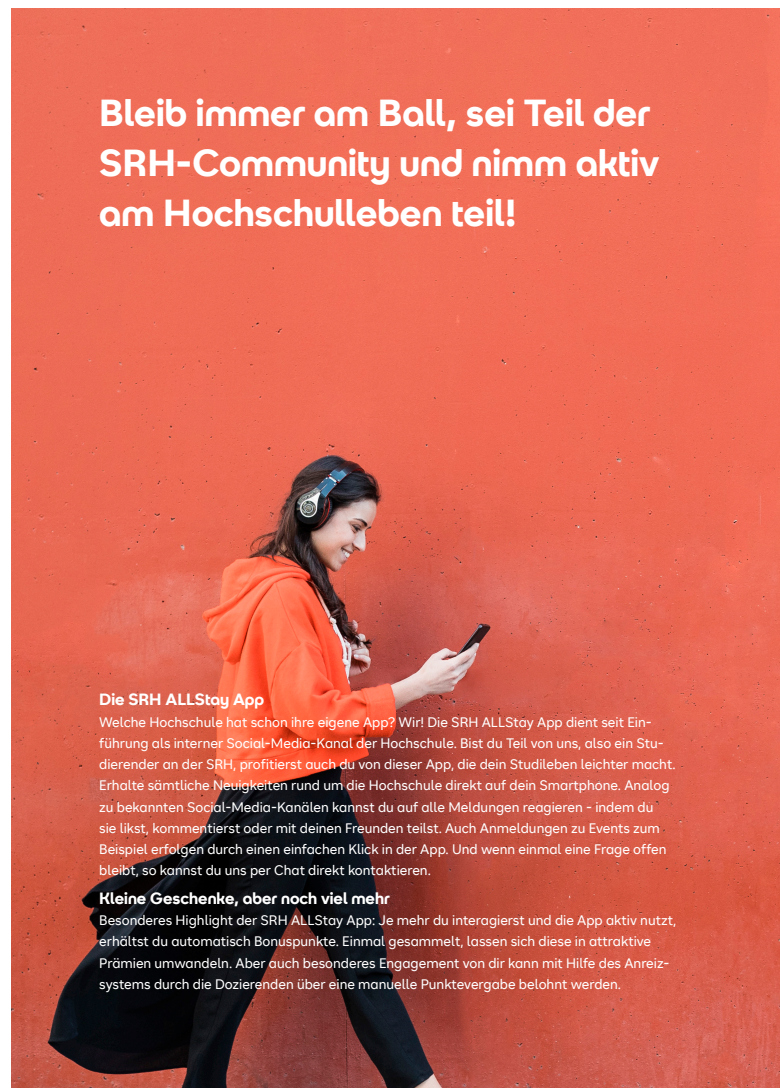
<style>
.page{position:relative;width:780px;height:1088px;background:#fff}
.page>*{position:absolute;margin:0;border:0;box-sizing:border-box;transform-origin:0 0}
.t1{font:700 37.5px/50px "SRH Headline";color:#fff}
.t2{font:700 16.25px "SRH Headline";color:#fff}
.t3{font:13.75px/21.2px "SRH Text";color:#fff}
</style>
<div class="page">
<img style="left:12px;top:9px;width:768px;height:1079px">
<p class="t1" style="left:99px;top:88px;width:561px">Bleib immer am Ball, sei Teil der<br>SRH-Community und nimm aktiv am Hochschulleben teil!</p>
<p class="t2" style="left:99px;top:690px;width:166px">Die SRH ALLStay App</p>
<p class="t3" style="left:99px;top:711px;width:577px">Welche Hochschule hat schon ihre eigene App? Wir! Die SRH ALLStay App dient seit Ein&shy;führung als interner Social-Media-Kanal der Hochschule. Bist du Teil von uns, also ein Stu&shy;dierender an der SRH, profitierst auch du von dieser App, die dein Studileben leichter macht.<br>Erhalte sämtliche Neuigkeiten rund um die Hochschule direkt auf dein Smartphone. Analog zu bekannten Social-Media-Kanälen kannst du auf alle Meldungen reagieren - indem du<br>sie likst, kommentierst oder mit deinen Freunden teilst. Auch Anmeldungen zu Events zum Beispiel erfolgen durch einen einfachen Klick in der App. Und wenn einmal eine Frage offen bleibt, so kannst du uns per Chat direkt kontaktieren.</p>
<p class="t2" style="left:99px;top:888px;width:292px">Kleine Geschenke, aber noch viel mehr</p>
<p class="t3" style="left:99px;top:910px;width:578px">Besonderes Highlight der SRH ALLStay App: Je mehr du interagierst und die App aktiv nutzt, erhältst du automatisch Bonuspunkte. Einmal gesammelt, lassen sich diese in attraktive Prämien umwandeln. Aber auch besonderes Engagement von dir kann mit Hilfe des Anreiz&shy;systems durch die Dozierenden über eine manuelle Punktevergabe belohnt werden.</p>
</div>
